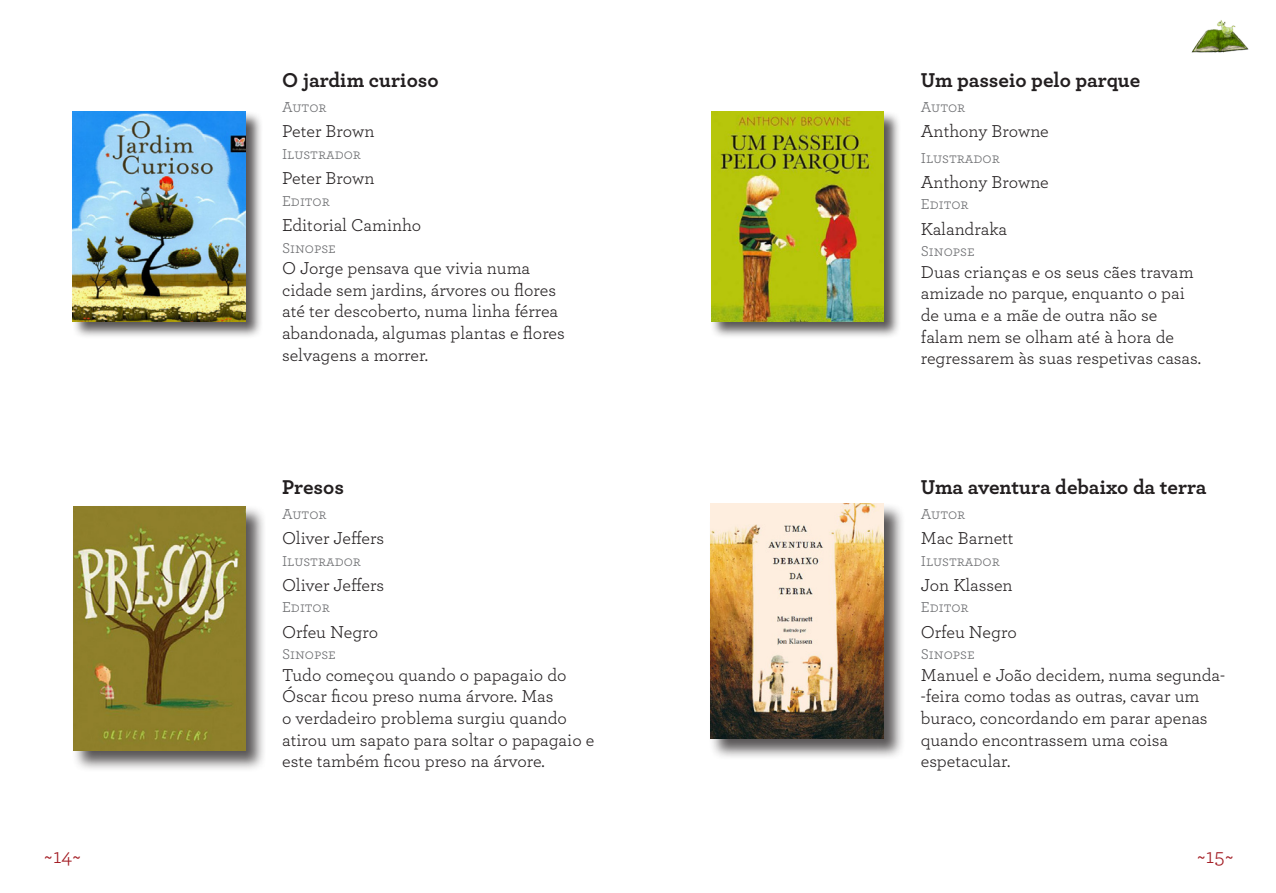
<style>
.page{position:relative;width:1276px;height:893px;background:#fff}
.page>*{position:absolute;margin:0;border:0;box-sizing:border-box;transform-origin:0 0}
.t1{font:21.6px "Archer";color:#a31d24}
.t2{font:700 21px "Archer";color:#231f20}
.t3{font:18px/21.6px "Archer";letter-spacing:-.01em;color:#231f20}
.t4{font:15px "Archer";color:#6c6d70}
</style>
<div class="page">
<div style="left:709px;top:503px;width:196px;height:257px;background:#231f20;opacity:.75"></div>
<img style="left:710px;top:504px;width:174px;height:235px">
<div style="left:710px;top:111px;width:191px;height:228px;background:#231f20;opacity:.75"></div>
<img style="left:711px;top:112px;width:173px;height:209px">
<div style="left:72px;top:505px;width:195px;height:266px;background:#231f20;opacity:.75"></div>
<img style="left:73px;top:506px;width:173px;height:244px">
<div style="left:71px;top:111px;width:192px;height:228px;background:#231f20;opacity:.75"></div>
<img style="left:72px;top:112px;width:173px;height:209px">
<img style="left:1191px;top:20px;width:58px;height:33px">
<p class="t2" style="left:282px;top:63px;width:158px">O jardim curioso</p>
<p class="t4" style="left:282px;top:97px;width:46px">Autor</p>
<p class="t3" style="left:282px;top:120px;width:94px">Peter Brown</p>
<p class="t4" style="left:282px;top:144px;width:80px">Ilustrador</p>
<p class="t3" style="left:282px;top:167px;width:94px">Peter Brown</p>
<p class="t4" style="left:282px;top:190px;width:49px">Editor</p>
<p class="t3" style="left:282px;top:213px;width:141px">Editorial Caminho</p>
<p class="t4" style="left:282px;top:237px;width:55px">Sinopse</p>
<p class="t3" style="left:282px;top:257px;width:284px">O Jorge pensava que vivia numa cidade sem jardins, árvores ou flores até ter descoberto, numa linha férrea abandonada, algumas plantas e flores selvagens a morrer.</p>
<p class="t2" style="left:282px;top:470px;width:63px">Presos</p>
<p class="t4" style="left:282px;top:503px;width:46px">Autor</p>
<p class="t3" style="left:282px;top:526px;width:104px">Oliver Jeffers</p>
<p class="t4" style="left:282px;top:550px;width:80px">Ilustrador</p>
<p class="t3" style="left:282px;top:573px;width:104px">Oliver Jeffers</p>
<p class="t4" style="left:282px;top:597px;width:49px">Editor</p>
<p class="t3" style="left:282px;top:620px;width:97px">Orfeu Negro</p>
<p class="t4" style="left:282px;top:644px;width:55px">Sinopse</p>
<p class="t3" style="left:282px;top:663px;width:314px">Tudo começou quando o papagaio do Óscar ficou preso numa árvore. Mas<br>o verdadeiro problema surgiu quando atirou um sapato para soltar o papagaio e este também ficou preso na árvore.</p>
<p class="t2" style="left:921px;top:63px;width:221px">Um passeio pelo parque</p>
<p class="t4" style="left:921px;top:97px;width:46px">Autor</p>
<p class="t3" style="left:921px;top:120px;width:129px">Anthony Browne</p>
<p class="t4" style="left:921px;top:147px;width:80px">Ilustrador</p>
<p class="t3" style="left:921px;top:170px;width:129px">Anthony Browne</p>
<p class="t4" style="left:921px;top:194px;width:49px">Editor</p>
<p class="t3" style="left:921px;top:217px;width:88px">Kalandraka</p>
<p class="t4" style="left:921px;top:241px;width:55px">Sinopse</p>
<p class="t3" style="left:921px;top:260px;width:282px">Duas crianças e os seus cães travam amizade no parque, enquanto o pai de uma e a mãe de outra não se falam nem se olham até à hora de regressarem às suas respetivas casas.</p>
<p class="t2" style="left:921px;top:470px;width:287px">Uma aventura debaixo da terra</p>
<p class="t4" style="left:921px;top:503px;width:46px">Autor</p>
<p class="t3" style="left:921px;top:526px;width:94px">Mac Barnett</p>
<p class="t4" style="left:921px;top:550px;width:80px">Ilustrador</p>
<p class="t3" style="left:921px;top:573px;width:93px">Jon Klassen</p>
<p class="t4" style="left:921px;top:597px;width:49px">Editor</p>
<p class="t3" style="left:921px;top:620px;width:97px">Orfeu Negro</p>
<p class="t4" style="left:921px;top:644px;width:55px">Sinopse</p>
<p class="t3" style="left:921px;top:663px;width:306px">Manuel e João decidem, numa segunda--feira como todas as outras, cavar um buraco, concordando em parar apenas quando encontrassem uma coisa espetacular.</p>
<p class="t1" style="left:44px;top:840px;width:39px">~14~</p>
<p class="t1" style="left:1196px;top:840px;width:38px">~15~</p>
</div>
